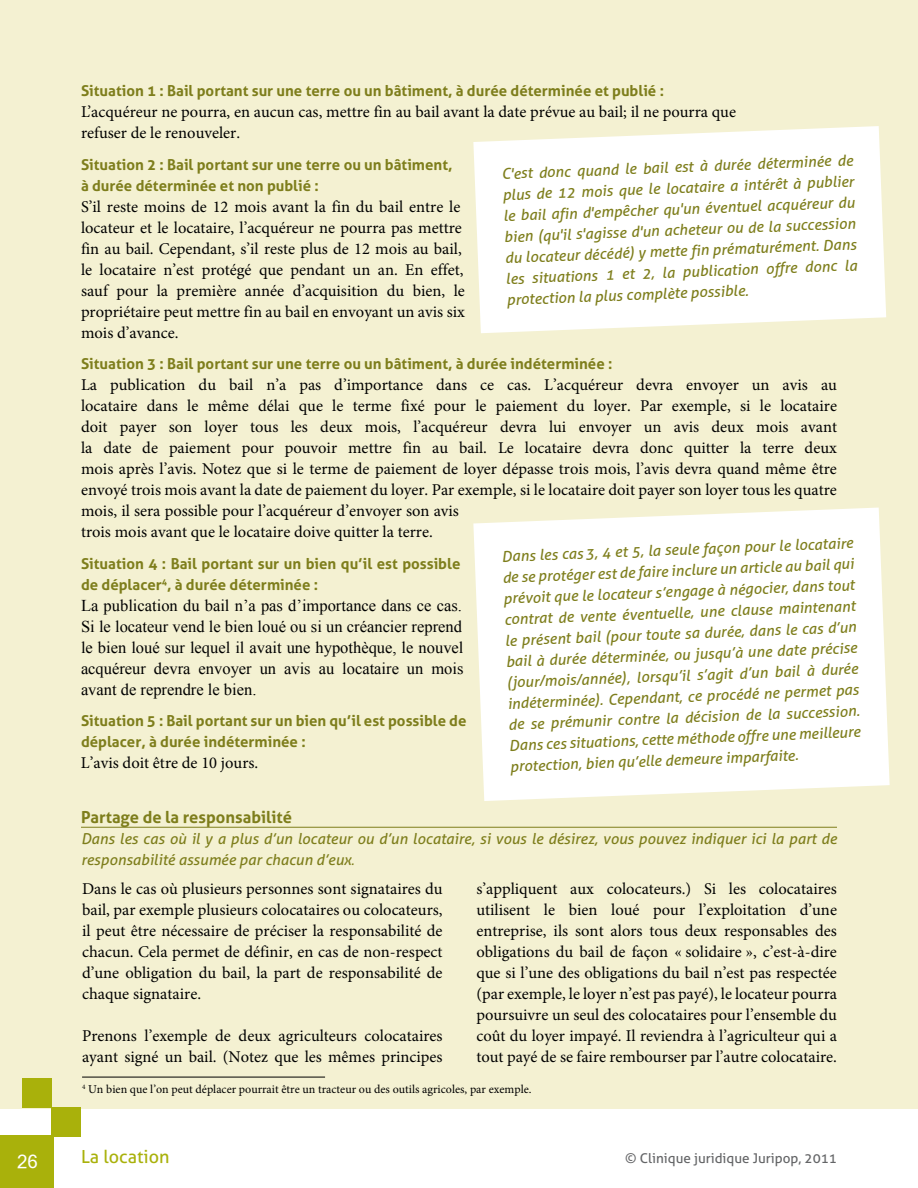
<style>
.page{position:relative;width:918px;height:1188px;background:#fff}
.page>*{position:absolute;margin:0;border:0;box-sizing:border-box;transform-origin:0 0}
.t1{font:18px "Aller";color:#a9b10b}
.t2{font:18px "Mangal";color:#fff}
.t3{font:16.5px/21px "Minion Pro";color:#000}
.t4{font:16.5px/21px "Times New Roman";color:#000;text-align:justify}
.t5{font:700 16.5px "Aller";color:#7e7e1c}
.t6{font:italic 15px/21px "Aller";color:#7e7e1c;text-align:justify}
.t7{font:700 15px/21px "Aller";color:#7e7e1c}
.t8{font:13.5px "Aller";color:#646567}
.t9{font:12px "Minion Pro";color:#000}
.s1{font-size:13.5px}
</style>
<div class="page">
<div style="left:0;top:0;width:918px;height:1108px;background:#f4f1d2"></div>
<div style="left:0;top:1135px;width:53px;height:53px;background:#a9b10b"></div>
<div style="left:52px;top:1107px;width:29px;height:29px;background:#a9b10b"></div>
<div style="left:22px;top:1079px;width:30px;height:29px;background:#a9b10b"></div>
<hr style="left:81px;top:827px;width:756px;height:1px;background:#7e7e1c">
<svg style="left:473px;top:126px;width:413px;height:207px;fill:#fff"></svg>
<svg style="left:473px;top:508px;width:417px;height:293px;fill:#fff"></svg>
<hr style="left:82px;top:1077px;width:243px;height:1px;background:#000">
<p class="t7" style="left:81px;top:80px;width:585px">Situation 1 : Bail portant sur une terre ou un bâtiment, à durée déterminée et publié :</p>
<p class="t3" style="left:81px;top:102px;width:657px">L’acquéreur ne pourra, en aucun cas, mettre fin au bail avant la date prévue au bail; il ne pourra que refuser de le renouveler.</p>
<p class="t7" style="left:81px;top:154px;width:373px">Situation 2 : Bail portant sur une terre ou un bâtiment, à durée déterminée et non publié :</p>
<p class="t3" style="left:81px;top:196px;width:386px">S’il reste moins de 12 mois avant la fin du bail entre le locateur et le locataire, l’acquéreur ne pourra pas mettre fin au bail. Cependant, s’il reste plus de 12 mois au bail, le locataire n’est protégé que pendant un an. En effet, sauf pour la première année d’acquisition du bien, le propriétaire peut mettre fin au bail en envoyant un avis six mois d’avance.</p>
<p class="t7" style="left:81px;top:353px;width:533px">Situation 3 : Bail portant sur une terre ou un bâtiment, à durée indéterminée :</p>
<p class="t3" style="left:81px;top:375px;width:758px">La publication du bail n’a pas d’importance dans ce cas. L’acquéreur devra envoyer un avis au locataire dans le même délai que le terme fixé pour le paiement du loyer. Par exemple, si le locataire doit payer son loyer tous les deux mois, l’acquéreur devra lui envoyer un avis deux mois avant la date de paiement pour pouvoir mettre fin au bail. Le locataire devra donc quitter la terre deux mois après l’avis. Notez que si le terme de paiement de loyer dépasse trois mois, l’avis devra quand même être envoyé trois mois avant la date de paiement du loyer. Par exemple, si le locataire doit payer son loyer tous les quatre mois, il sera possible pour l’acquéreur d’envoyer son avis<br>trois mois avant que le locataire doive quitter la terre.</p>
<p class="t7" style="left:81px;top:553px;width:381px">Situation 4 : Bail portant sur un bien qu’il est possible de déplacer<sup>4</sup>, à durée déterminée :</p>
<p class="t4" style="left:81px;top:595px;width:384px">La publication du bail n’a pas d’importance dans ce cas.<br>Si le locateur vend le bien loué ou si un créancier reprend le bien loué sur lequel il avait une hypothèque, le nouvel acquéreur devra envoyer un avis au locataire un mois avant de reprendre le bien.</p>
<p class="t7" style="left:81px;top:710px;width:387px">Situation 5 : Bail portant sur un bien qu’il est possible de déplacer, à durée indéterminée :</p>
<p class="t3" style="left:81px;top:753px;width:179px">L’avis doit être de 10 jours.</p>
<p class="t5" style="left:81px;top:807px;width:213px">Partage de la responsabilité</p>
<p class="t6" style="left:81px;top:828px;width:758px">Dans les cas où il y a plus d’un locateur ou d’un locataire, si vous le désirez, vous pouvez indiquer ici la part de responsabilité assumée par chacun d’eux<span class="s1">.</span></p>
<p class="t6" style="left:501px;top:162px;width:354px;rotate:-2deg">C'est donc quand le bail est à durée déterminée de plus de 12 mois que le locataire a intérêt à publier le bail afin d'empêcher qu'un éventuel acquéreur du bien (qu'il s'agisse d'un acheteur ou de la succession du locateur décédé) y mette fin prématurément. Dans les situations 1 et 2, la publication offre donc la protection la plus complète possible.</p>
<p class="t6" style="left:501px;top:545px;width:354px;rotate:-2deg">Dans les cas 3, 4 et 5, la seule façon pour le locataire de se protéger est de faire inclure un article au bail qui prévoit que le locateur s’engage à négocier, dans tout contrat de vente éventuelle, une clause maintenant le présent bail (pour toute sa durée, dans le cas d’un bail à durée déterminée, ou jusqu’à une date précise (jour/mois/année), lorsqu’il s’agit d’un bail à durée indéterminée). Cependant, ce procédé ne permet pas de se prémunir contre la décision de la succession.<br>Dans ces situations, cette méthode offre une meilleure protection, bien qu’elle demeure imparfaite.</p>
<p class="t3" style="left:82px;top:878px;width:362px;text-align:justify">Dans le cas où plusieurs personnes sont signataires du bail, par exemple plusieurs colocataires ou colocateurs, il peut être nécessaire de préciser la responsabilité de chacun. Cela permet de définir, en cas de non-respect d’une obligation du bail, la part de responsabilité de chaque signataire.</p>
<p class="t3" style="left:82px;top:1025px;width:362px">Prenons l’exemple de deux agriculteurs colocataires ayant signé un bail. (Notez que les mêmes principes</p>
<p class="t3" style="left:476px;top:878px;width:362px;text-align:justify">s’appliquent aux colocateurs.) Si les colocataires utilisent le bien loué pour l’exploitation d’une entreprise, ils sont alors tous deux responsables des obligations du bail de façon « solidaire », c’est-à-dire que si l’une des obligations du bail n’est pas respectée (par exemple, le loyer n’est pas payé), le locateur pourra poursuivre un seul des colocataires pour l’ensemble du coût du loyer impayé. Il reviendra à l’agriculteur qui a tout payé de se faire rembourser par l’autre colocataire.</p>
<p class="t9" style="left:82px;top:1081px;width:451px"><sup>4</sup> Un bien que l’on peut déplacer pourrait être un tracteur ou des outils agricoles, par exemple.</p>
<p class="t2" style="left:17px;top:1151px;width:22px">26</p>
<p class="t1" style="left:81px;top:1146px;width:90px">La location</p>
<p class="t8" style="left:625px;top:1150px;width:213px">© Clinique juridique Juripop, 2011</p>
</div>
